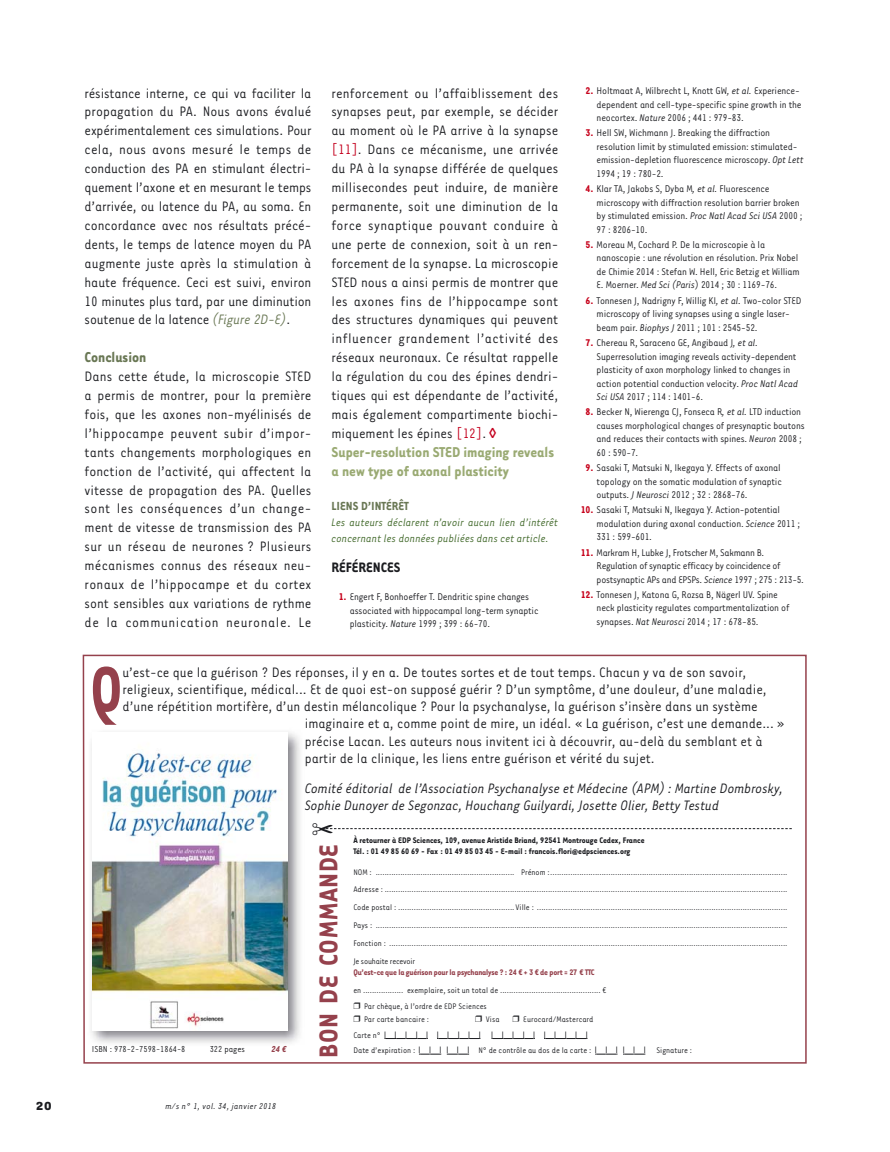
<style>
.page{position:relative;width:890px;height:1152px;background:#fff}
.page>*{position:absolute;margin:0;border:0;box-sizing:border-box;transform-origin:0 0}
.t1{font:700 73.2px "Tarzana Narrow";color:#95414c;scale:.9 1}
.t2{font:700 29.7px "Tarzana Narrow";letter-spacing:.025em;color:#95414c}
.t3{font:700 16.5px/18.9px "Tarzana Narrow";color:#9aaa73}
.t4{font:700 16.5px "Tarzana Narrow";color:#697754}
.t5{font:15.75px/18.9px "Tarzana Narrow";color:#1b1c20;text-align:justify}
.t6{font:italic 15.75px/17.2px "Tarzana Narrow";letter-spacing:-.01em;color:#1b1c20}
.t7{font:700 15.75px "Tarzana Narrow";color:#1b1c20}
.t8{font:700 13.5px "Tarzana Narrow";color:#697754}
.t9{font:700 13.5px "Tarzana Wide";color:#1b1c20}
.t10{font:italic 12.45px/15.9px "Tarzana Narrow";color:#436a2c}
.t11{font:11.25px/13.5px "Tarzana Narrow";letter-spacing:-.015em;color:#1b1c20}
.t12{font:10.05px "Tarzana Narrow";color:#1b1c20}
.t13{font:italic 700 10.05px "Tarzana Narrow";color:#95414c}
.t14{font:italic 9.75px "Tarzana Narrow";letter-spacing:.025em;color:#1b1c20}
.t15{font:9.3px/17.9px "Tarzana Narrow";color:#1b1c20}
.t16{font:700 9.3px/10.9px "Tarzana Narrow";color:#1b1c20}
.t17{font:700 9.3px "Tarzana Narrow";letter-spacing:-.02em;color:#95414c}
.s1{font-weight:700;color:#c6001a}
.s2{font-style:italic}
.s3{font-style:italic;color:#697754}
.s4{color:#c4001e}
</style>
<div class="page">
<svg style="left:82px;top:654px;width:725px;height:410px"></svg>
<svg style="left:312px;top:823px;width:479px;height:12px"></svg>
<p class="t11" style="left:596px;top:85px;width:206px;text-indent:-11px"><span class="s1">2.</span> Holtmaat A, Wilbrecht L, Knott GW<span class="s2">, et al.</span> Experience&shy;dependent and cell-type-specific spine growth in the neocortex. <span class="s2">Nature</span> 2006 ; 441 : 979-83.</p>
<p class="t11" style="left:596px;top:127px;width:208px;text-indent:-11px"><span class="s1">3.</span> Hell SW, Wichmann J. Breaking the diffraction resolution limit by stimulated emission: stimulated&shy;emission-depletion fluorescence microscopy. <span class="s2">Opt Lett </span>1994 ; 19 : 780-2.</p>
<p class="t11" style="left:596px;top:183px;width:207px;text-indent:-11px"><span class="s1">4.</span> Klar TA, Jakobs S, Dyba M<span class="s2">, et al.</span> Fluorescence microscopy with diffraction resolution barrier broken by stimulated emission. <span class="s2">Proc Natl Acad Sci USA</span> 2000 ; 97 : 8206-10.</p>
<p class="t11" style="left:596px;top:238px;width:204px;text-indent:-11px"><span class="s1">5.</span> Moreau M, Cochard P. De la microscopie à la nanoscopie : une révolution en résolution. Prix Nobel de Chimie 2014 : Stefan W. Hell, Eric Betzig et William E. Moerner. <span class="s2">Med Sci (Paris</span>) 2014 ; 30 : 1169-76.</p>
<p class="t11" style="left:596px;top:294px;width:206px;text-indent:-11px"><span class="s1">6.</span> Tonnesen J, Nadrigny F, Willig KI<span class="s2">, et al.</span> Two-color STED microscopy of living synapses using a single laser&shy;beam pair. <span class="s2">Biophys J</span> 2011 ; 101 : 2545-52.</p>
<p class="t11" style="left:596px;top:336px;width:203px;text-indent:-11px"><span class="s1">7.</span> Chereau R, Saraceno GE, Angibaud J<span class="s2">, et al.<br></span>Superresolution imaging reveals activity-dependent plasticity of axon morphology linked to changes in action potential conduction velocity. <span class="s2">Proc Natl Acad Sci USA</span> 2017 ; 114 : 1401-6.</p>
<p class="t11" style="left:596px;top:406px;width:209px;text-indent:-11px"><span class="s1">8.</span> Becker N, Wierenga CJ, Fonseca R<span class="s2">, et al.</span> LTD induction causes morphological changes of presynaptic boutons and reduces their contacts with spines. <span class="s2">Neuron</span> 2008 ; 60 : 590-7.</p>
<p class="t11" style="left:596px;top:461px;width:186px;text-align:justify;text-indent:-11px"><span class="s1">9.</span> Sasaki T, Matsuki N, Ikegaya Y. Effects of axonal topology on the somatic modulation of synaptic outputs. <span class="s2">J Neurosci</span> 2012 ; 32 : 2868-76.</p>
<p class="t11" style="left:596px;top:504px;width:205px;text-indent:-16px"><span class="s1">10.</span> Sasaki T, Matsuki N, Ikegaya Y. Action-potential modulation during axonal conduction. <span class="s2">Science</span> 2011 ;<br>331 : 599-601.</p>
<p class="t11" style="left:596px;top:546px;width:209px;text-indent:-16px"><span class="s1">11.</span> Markram H, Lubke J, Frotscher M, Sakmann B.<br>Regulation of synaptic efficacy by coincidence of postsynaptic APs and EPSPs. <span class="s2">Science</span> 1997 ; 275 : 213-5.</p>
<p class="t11" style="left:596px;top:588px;width:194px;text-indent:-16px"><span class="s1">12.</span> Tonnesen J, Katona G, Rozsa B, Nägerl UV. Spine neck plasticity regulates compartmentalization of synapses. <span class="s2">Nat Neurosci</span> 2014 ; 17 : 678-85.</p>
<p class="t5" style="left:85px;top:84px;width:228px">résistance interne, ce qui va faciliter la propagation du PA. Nous avons évalué expérimentalement ces simulations. Pour cela, nous avons mesuré le temps de conduction des PA en stimulant électri&shy;quement l’axone et en mesurant le temps d’arrivée, ou latence du PA, au soma. En concordance avec nos résultats précé&shy;dents, le temps de latence moyen du PA augmente juste après la stimulation à haute fréquence. Ceci est suivi, environ 10 minutes plus tard, par une diminution soutenue de la latence <span class="s3">(Figure 2D-E)</span>.</p>
<p class="t4" style="left:85px;top:350px;width:63px">Conclusion</p>
<p class="t5" style="left:85px;top:368px;width:228px">Dans cette étude, la microscopie STED a permis de montrer, pour la première fois, que les axones non-myélinisés de l’hippocampe peuvent subir d’impor&shy;tants changements morphologiques en fonction de l’activité, qui affectent la vitesse de propagation des PA. Quelles sont les conséquences d’un change&shy;ment de vitesse de transmission des PA sur un réseau de neurones ? Plusieurs mécanismes connus des réseaux neu&shy;ronaux de l’hippocampe et du cortex sont sensibles aux variations de rythme de la communication neuronale. Le</p>
<h1 class="t1" style="left:90px;top:659px;width:37px">Q</h1>
<p class="t5" style="left:122px;top:663px;width:625px">u’est-ce que la guérison ? Des réponses, il y en a. De toutes sortes et de tout temps. Chacun y va de son savoir,</p>
<p class="t5" style="left:331px;top:84px;width:228px">renforcement ou l’affaiblissement des synapses peut, par exemple, se décider au moment où le PA arrive à la synapse <span class="s4">[11]</span>. Dans ce mécanisme, une arrivée du PA à la synapse différée de quelques millisecondes peut induire, de manière permanente, soit une diminution de la force synaptique pouvant conduire à une perte de connexion, soit à un ren&shy;forcement de la synapse. La microscopie STED nous a ainsi permis de montrer que les axones fins de l’hippocampe sont des structures dynamiques qui peuvent influencer grandement l’activité des réseaux neuronaux. Ce résultat rappelle la régulation du cou des épines dendri&shy;tiques qui est dépendante de l’activité, mais également compartimente biochi&shy;miquement les épines <span class="s4">[12]</span>.</p>
<p class="t3" style="left:331px;top:443px;width:224px">Super-resolution STED imaging reveals a new type of axonal plasticity</p>
<p class="t8" style="left:331px;top:500px;width:79px">LIENS D’INTÉRÊT</p>
<p class="t10" style="left:331px;top:515px;width:228px">Les auteurs déclarent n’avoir aucun lien d’intérêt concernant les données publiées dans cet article.</p>
<p class="t7" style="left:331px;top:561px;width:70px">RÉFÉRENCES</p>
<p class="t11" style="left:349px;top:591px;width:190px;text-indent:-11px"><span class="s1">1.</span> Engert F, Bonhoeffer T. Dendritic spine changes associated with hippocampal long-term synaptic plasticity. <span class="s2">Nature</span> 1999 ; 399 : 66-70.</p>
<p class="t5" style="left:122px;top:681px;width:645px">religieux, scientifique, médical... Et de quoi est-on supposé guérir ? D’un symptôme, d’une douleur, d’une maladie,</p>
<p class="t5" style="left:122px;top:698px;width:636px">d’une répétition mortifère, d’un destin mélancolique ? Pour la psychanalyse, la guérison s’insère dans un système</p>
<p class="t5" style="left:304px;top:715px;width:481px">imaginaire et a, comme point de mire, un idéal. « La guérison, c’est une demande... »</p>
<p class="t5" style="left:304px;top:732px;width:459px">précise Lacan. Les auteurs nous invitent ici à découvrir, au-delà du semblant et à</p>
<p class="t5" style="left:304px;top:750px;width:351px">partir de la clinique, les liens entre guérison et vérité du sujet.</p>
<p class="t6" style="left:304px;top:780px;width:480px">Comité éditorial de l’Association Psychanalyse et Médecine (APM) : Martine Dombrosky,<br>Sophie Dunoyer de Segonzac, Houchang Guilyardi, Josette Olier, Betty Testud</p>
<h2 class="t2" style="left:316px;top:1058px;width:215px;rotate:-90deg">BON DE COMMANDE</h2>
<p class="t16" style="left:353px;top:835px;width:292px">À retourner à EDP Sciences, 109, avenue Aristide Briand, 92541 Montrouge Cedex, France<br>Tél. : 01 49 85 60 69 - Fax : 01 49 85 03 45 - E-mail : francois.flori@edpsciences.org</p>
<p class="t15" style="left:353px;top:863px;width:435px;text-align:justify">NOM : .............................................................. Prénom : ..........................................................................................................<br>Adresse : ....................................................................................................................................................................................<br>Code postal : .................................................... Ville : ................................................................................................................<br>Pays : ........................................................................................................................................................................................<br>Fonction : ..................................................................................................................................................................................<br>Je souhaite recevoir</p>
<p class="t17" style="left:353px;top:968px;width:243px">Qu’est-ce que la guérison pour la psychanalyse ? : 24 € + 3 € de port = 27 € TTC</p>
<p class="t15" style="left:353px;top:983px;width:254px;line-height:15.6px">en .................. exemplaire, soit un total de ............................................. € ❒ Par chèque, à l’ordre de EDP Sciences</p>
<p class="t15" style="left:353px;top:1011px;width:77px">❒ Par carte bancaire :</p>
<p class="t15" style="left:475px;top:1011px;width:26px">❒ Visa</p>
<p class="t15" style="left:353px;top:1012px;width:340px;line-height:15.6px;text-indent:159px">❒ Eurocard/Mastercard<br>Carte n° ❘ ❘ ❘ ❘ ❘ ❘ ❘ ❘ ❘ ❘ ❘ ❘ ❘ ❘ ❘ ❘ ❘ ❘ ❘ ❘<br>Date d’expiration : ❘ ❘ ❘ ❘ ❘ ❘ N° de contrôle au dos de la carte : ❘ ❘ ❘ ❘ ❘ ❘ Signature :</p>
<p class="t12" style="left:92px;top:1044px;width:95px">ISBN : 978-2-7598-1864-8</p>
<p class="t12" style="left:210px;top:1044px;width:37px">322 pages</p>
<p class="t13" style="left:271px;top:1044px;width:17px">24 €</p>
<p class="t9" style="left:36px;top:1100px;width:18px">20</p>
<p class="t14" style="left:165px;top:1102px;width:112px">m/s n° 1, vol. 34, janvier 2018</p>
</div>
